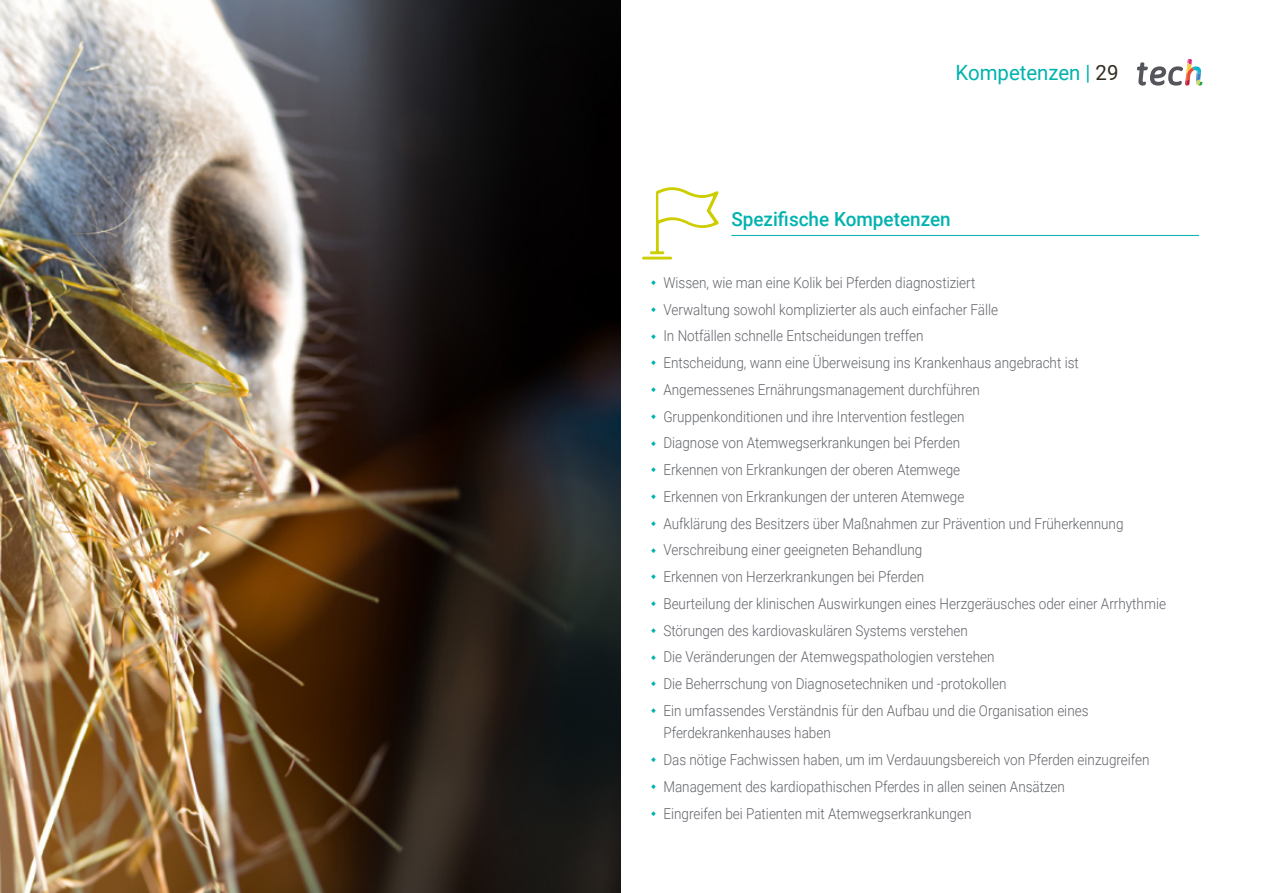
<style>
.page{position:relative;width:1263px;height:893px;background:#fff}
.page>*{position:absolute;margin:0;border:0;box-sizing:border-box;transform-origin:0 0}
.t1{font:21px "Roboto";color:#00b2af}
.t2{font:500 19.5px "Roboto";color:#00b2af}
.t3{font:300 15px/26.7px "Roboto";color:#61646a;scale:.9 1}
.s1{color:#312e20}
</style>
<div class="page">
<img style="left:0;top:0;width:621px;height:893px">
<svg style="left:1137px;top:59px;width:65px;height:27px"></svg>
<hr style="left:731px;top:235px;width:468px;height:1px;background:#00b2af">
<hr style="left:642px;top:257px;width:30px;height:2px;background:#cdce00">
<svg style="left:650px;top:187px;width:69px;height:67px"></svg>
<h1 class="t1" style="left:955px;top:57px;width:164px">Kompetenzen | <span class="s1">29</span></h1>
<h2 class="t2" style="left:731px;top:206px;width:221px">Spezifische Kompetenzen</h2>
<p class="t3" style="left:663px;top:269px;width:560px">Wissen, wie man eine Kolik bei Pferden diagnostiziert<br>Verwaltung sowohl komplizierter als auch einfacher Fälle<br>In Notfällen schnelle Entscheidungen treffen<br>Entscheidung, wann eine Überweisung ins Krankenhaus angebracht ist Angemessenes Ernährungsmanagement durchführen<br>Gruppenkonditionen und ihre Intervention festlegen<br>Diagnose von Atemwegserkrankungen bei Pferden<br>Erkennen von Erkrankungen der oberen Atemwege<br>Erkennen von Erkrankungen der unteren Atemwege<br>Aufklärung des Besitzers über Maßnahmen zur Prävention und Früherkennung Verschreibung einer geeigneten Behandlung<br>Erkennen von Herzerkrankungen bei Pferden<br>Beurteilung der klinischen Auswirkungen eines Herzgeräusches oder einer Arrhythmie Störungen des kardiovaskulären Systems verstehen<br>Die Veränderungen der Atemwegspathologien verstehen<br>Die Beherrschung von Diagnosetechniken und -protokollen<br>Ein umfassendes Verständnis für den Aufbau und die Organisation eines</p>
<p class="t3" style="left:663px;top:719px;width:542px">Pferdekrankenhauses haben<br>Das nötige Fachwissen haben, um im Verdauungsbereich von Pferden einzugreifen Management des kardiopathischen Pferdes in allen seinen Ansätzen<br>Eingreifen bei Patienten mit Atemwegserkrankungen</p>
</div>
